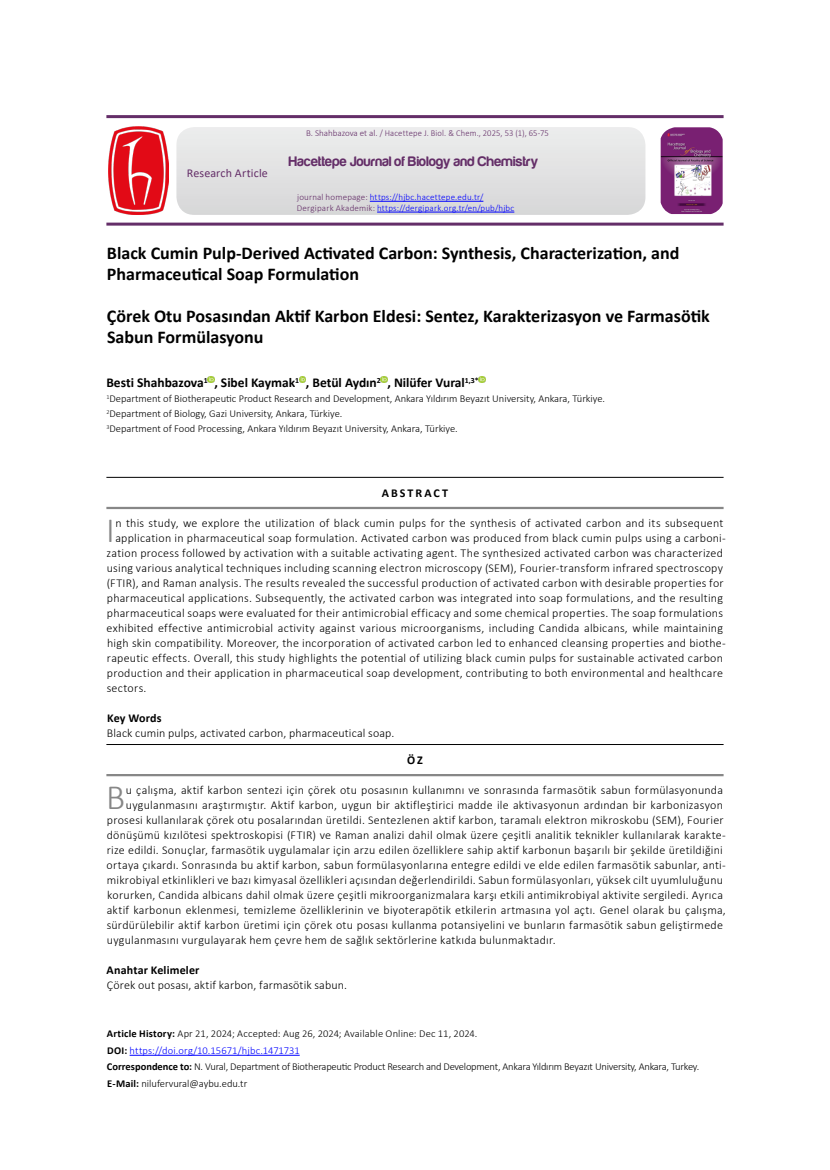
<style>
.page{position:relative;width:830px;height:1170px;background:#fff}
.page>*{position:absolute;margin:0;border:0;box-sizing:border-box;transform-origin:0 0}
.t1{font:300 35.7px "Calibri";color:#878787}
.t2{font:700 18px/21px "Calibri";color:#000}
.t3{font:14.25px "Harabara";letter-spacing:.015em;color:#642e68}
.t4{font:700 13.5px "Calibri";color:#000}
.t5{font:300 12px "Calibri";letter-spacing:.02em;color:#000}
.t6{font:700 12px "Calibri";letter-spacing:.015em;color:#000}
.t7{font:12px "Calibri";letter-spacing:.015em;color:#642e68}
.t8{font:700 12px "Calibri";letter-spacing:.17em;color:#000}
.t9{font:300 10.5px/16.5px "Calibri";letter-spacing:-.02em;color:#000}
.t10{font:300 10.5px/15px "Calibri";color:#000}
.t11{font:300 9px/10.8px "Calibri";letter-spacing:.02em;color:#00f}
.t12{font:300 9px "Calibri";letter-spacing:.015em;color:#642e68}
.s1{color:#642e68}
.s2{font-weight:700}
.s3{color:#00f}
</style>
<div class="page">
<svg style="left:208px;top:376px;width:6px;height:6px"></svg>
<svg style="left:299px;top:376px;width:7px;height:6px"></svg>
<svg style="left:380px;top:376px;width:7px;height:6px"></svg>
<svg style="left:478px;top:376px;width:7px;height:6px"></svg>
<hr style="left:106px;top:744px;width:617px;height:1px;background:#000">
<hr style="left:106px;top:774px;width:617px;height:2px;background:#878787">
<hr style="left:106px;top:477px;width:617px;height:1px;background:#000">
<hr style="left:106px;top:507px;width:617px;height:2px;background:#878787">
<hr style="left:129px;top:1054px;width:170px;height:1px;background:#00f">
<img style="left:108px;top:127px;width:60px;height:88px">
<img style="left:660px;top:127px;width:62px;height:87px">
<hr style="left:106px;top:115px;width:617px;height:3px;background:#642e68">
<hr style="left:106px;top:222px;width:617px;height:3px;background:#642e68">
<hr style="left:369px;top:201px;width:114px;height:1px;background:#00f">
<hr style="left:377px;top:212px;width:137px;height:1px;background:#00f">
<p class="t7" style="left:187px;top:165px;width:83px">Research Article</p>
<p class="t12" style="left:306px;top:127px;width:244px">B. Shahbazova et al. / Hacettepe J. Biol. &amp; Chem., 2025, 53 (1), 65-75</p>
<p class="t3" style="left:289px;top:154px;width:251px">Hacettepe Journal of Biology and Chemistry</p>
<p class="t11" style="left:297px;top:192px;width:219px"><span class="s1">journal homepage:</span> https://hjbc.hacettepe.edu.tr/<br><span class="s1">Dergipark Akademik:</span> https://dergipark.org.tr/en/pub/hjbc</p>
<h2 class="t2" style="left:107px;top:242px;width:573px">Black Cumin Pulp-Derived Activated Carbon: Synthesis, Characterization, and<br>Pharmaceutical Soap Formulation</h2>
<h2 class="t2" style="left:107px;top:305px;width:604px">Çörek Otu Posasından Aktif Karbon Eldesi: Sentez, Karakterizasyon ve Farmasötik<br>Sabun Formülasyonu</h2>
<p class="t4" style="left:106px;top:373px;width:374px">Besti Shahbazova<sup>1</sup> , Sibel Kaymak<sup>1</sup> , Betül Aydın<sup>2</sup> , Nilüfer Vural<sup>1,3*</sup></p>
<p class="t10" style="left:106px;top:391px;width:500px"><sup>1</sup>Department of Biotherapeutic Product Research and Development, Ankara Yıldırım Beyazıt University, Ankara, Türkiye.<br><sup>2</sup>Department of Biology, Gazi University, Ankara, Türkiye.<br><sup>3</sup>Department of Food Processing, Ankara Yıldırım Beyazıt University, Ankara, Türkiye.</p>
<p class="t8" style="left:381px;top:484px;width:68px">ABSTRACT</p>
<h1 class="t1" style="left:106px;top:508px;width:10px">I</h1>
<p class="t5" style="left:115px;top:515px;width:609px">n this study, we explore the utilization of black cumin pulps for the synthesis of activated carbon and its subsequent</p>
<p class="t5" style="left:115px;top:530px;width:611px">application in pharmaceutical soap formulation. Activated carbon was produced from black cumin pulps using a carboni-</p>
<p class="t5" style="left:106px;top:545px;width:617px">zation process followed by activation with a suitable activating agent. The synthesized activated carbon was characterized</p>
<p class="t5" style="left:107px;top:560px;width:617px">using various analytical techniques including scanning electron microscopy (SEM), Fourier-transform infrared spectroscopy</p>
<p class="t5" style="left:107px;top:575px;width:618px">(FTIR), and Raman analysis. The results revealed the successful production of activated carbon with desirable properties for</p>
<p class="t5" style="left:107px;top:590px;width:617px">pharmaceutical applications. Subsequently, the activated carbon was integrated into soap formulations, and the resulting</p>
<p class="t5" style="left:107px;top:605px;width:617px">pharmaceutical soaps were evaluated for their antimicrobial efficacy and some chemical properties. The soap formulations</p>
<p class="t5" style="left:106px;top:620px;width:617px">exhibited effective antimicrobial activity against various microorganisms, including Candida albicans, while maintaining</p>
<p class="t5" style="left:107px;top:635px;width:620px">high skin compatibility. Moreover, the incorporation of activated carbon led to enhanced cleansing properties and biothe-</p>
<p class="t5" style="left:107px;top:650px;width:617px">rapeutic effects. Overall, this study highlights the potential of utilizing black cumin pulps for sustainable activated carbon</p>
<p class="t5" style="left:107px;top:665px;width:617px">production and their application in pharmaceutical soap development, contributing to both environmental and healthcare</p>
<p class="t5" style="left:107px;top:680px;width:41px">sectors.</p>
<p class="t6" style="left:107px;top:709px;width:56px">Key Words</p>
<p class="t5" style="left:107px;top:725px;width:289px">Black cumin pulps, activated carbon, pharmaceutical soap.</p>
<p class="t6" style="left:407px;top:751px;width:17px">ÖZ</p>
<h1 class="t1" style="left:106px;top:775px;width:21px">B</h1>
<p class="t5" style="left:126px;top:782px;width:598px">u çalışma, aktif karbon sentezi için çörek otu posasının kullanımnı ve sonrasında farmasötik sabun formülasyonunda</p>
<p class="t5" style="left:126px;top:797px;width:598px">uygulanmasını araştırmıştır. Aktif karbon, uygun bir aktifleştirici madde ile aktivasyonun ardından bir karbonizasyon</p>
<p class="t5" style="left:107px;top:812px;width:618px">prosesi kullanılarak çörek otu posalarından üretildi. Sentezlenen aktif karbon, taramalı elektron mikroskobu (SEM), Fourier</p>
<p class="t5" style="left:107px;top:827px;width:620px">dönüşümü kızılötesi spektroskopisi (FTIR) ve Raman analizi dahil olmak üzere çeşitli analitik teknikler kullanılarak karakte-</p>
<p class="t5" style="left:107px;top:842px;width:617px">rize edildi. Sonuçlar, farmasötik uygulamalar için arzu edilen özelliklere sahip aktif karbonun başarılı bir şekilde üretildiğini</p>
<p class="t5" style="left:106px;top:857px;width:620px">ortaya çıkardı. Sonrasında bu aktif karbon, sabun formülasyonlarına entegre edildi ve elde edilen farmasötik sabunlar, anti-</p>
<p class="t5" style="left:107px;top:872px;width:617px">mikrobiyal etkinlikleri ve bazı kimyasal özellikleri açısından değerlendirildi. Sabun formülasyonları, yüksek cilt uyumluluğunu</p>
<p class="t5" style="left:107px;top:887px;width:617px">korurken, Candida albicans dahil olmak üzere çeşitli mikroorganizmalara karşı etkili antimikrobiyal aktivite sergiledi. Ayrıca</p>
<p class="t5" style="left:107px;top:902px;width:620px">aktif karbonun eklenmesi, temizleme özelliklerinin ve biyoterapötik etkilerin artmasına yol açtı. Genel olarak bu çalışma,</p>
<p class="t5" style="left:107px;top:917px;width:617px">sürdürülebilir aktif karbon üretimi için çörek otu posası kullanma potansiyelini ve bunların farmasötik sabun geliştirmede</p>
<p class="t5" style="left:107px;top:932px;width:450px">uygulanmasını vurgulayarak hem çevre hem de sağlık sektörlerine katkıda bulunmaktadır.</p>
<p class="t6" style="left:107px;top:961px;width:94px">Anahtar Kelimeler</p>
<p class="t5" style="left:107px;top:977px;width:241px">Çörek out posası, aktif karbon, farmasötik sabun.</p>
<p class="t9" style="left:107px;top:1025px;width:593px"><span class="s2">Article History:</span> Apr 21, 2024; Accepted: Aug 26, 2024; Available Online: Dec 11, 2024.<br><span class="s2">DOI:</span> <span class="s3">https://doi.org/10.15671/hjbc.1471731<br></span><span class="s2">Correspondence to:</span> N. Vural, Department of Biotherapeutic Product Research and Development, Ankara Yıldırım Beyazıt University, Ankara, Turkey.<br><span class="s2">E-Mail:</span> nilufervural@aybu.edu.tr</p>
</div>
